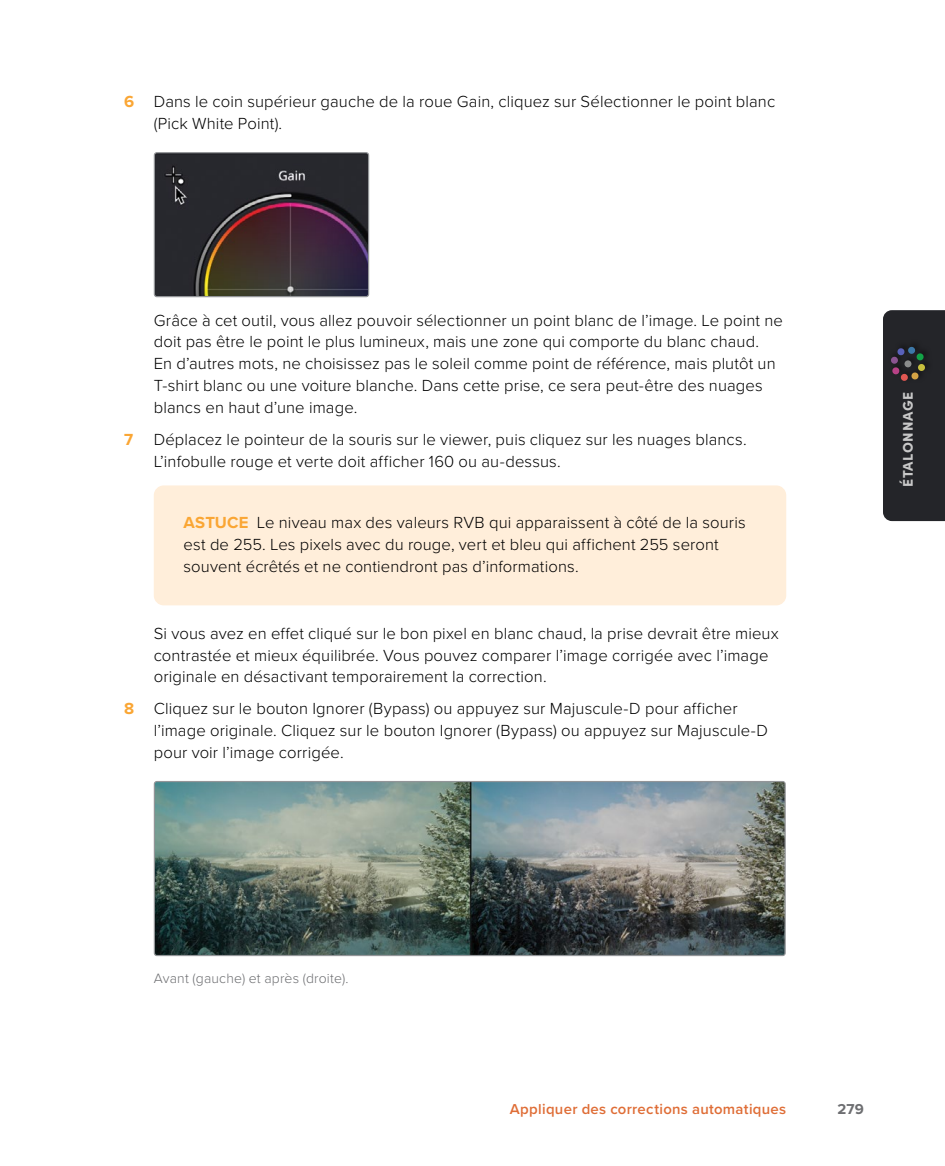
<style>
.page{position:relative;width:945px;height:1166px;background:#fff}
.page>*{position:absolute;margin:0;border:0;box-sizing:border-box;transform-origin:0 0}
.t1{font:300 16.62px/21.9px "Proxima Nova";letter-spacing:.005em;color:#000}
.t2{font:600 14.88px "Proxima Nova";letter-spacing:.025em;color:#df6d36}
.t3{font:700 14.88px "Proxima Nova";color:#6d6e71}
.t4{font:300 14px "Proxima Nova";letter-spacing:.015em;color:#6d6e71}
.t5{font:900 14px "Sofia Pro";letter-spacing:.045em;color:#c8c8c8}
.s1{font-weight:700;color:#faa634}
</style>
<div class="page">
<div style="left:154px;top:485px;width:632px;height:120px;background:#ffeeda;border-radius:10px"></div>
<img style="left:154px;top:154px;width:215px;height:143px">
<div style="left:154px;top:152px;width:215px;height:145px;border:1px solid #939598;border-radius:2px"></div>
<img style="left:156px;top:783px;width:628px;height:171px">
<div style="left:154px;top:781px;width:632px;height:175px;border:1px solid #939598;border-radius:2px"></div>
<div style="left:883px;top:310px;width:62px;height:211px;background:#242529"></div>
<div style="left:904px;top:360px;width:7px;height:7px;background:#8a8c8c;border-radius:50%"></div>
<p class="t1" style="left:154px;top:90px;width:623px;text-indent:-30px"><span class="s1">6</span> Dans le coin supérieur gauche de la roue Gain, cliquez sur Sélectionner le point blanc (Pick White Point).</p>
<p class="t1" style="left:154px;top:308px;width:631px">Grâce à cet outil, vous allez pouvoir sélectionner un point blanc de l’image. Le point ne doit pas être le point le plus lumineux, mais une zone qui comporte du blanc chaud.<br>En d’autres mots, ne choisissez pas le soleil comme point de référence, mais plutôt un T-shirt blanc ou une voiture blanche. Dans cette prise, ce sera peut-être des nuages blancs en haut d’une image.</p>
<p class="t1" style="left:154px;top:427px;width:594px;text-indent:-30px"><span class="s1">7</span> Déplacez le pointeur de la souris sur le viewer, puis cliquez sur les nuages blancs.<br>L’infobulle rouge et verte doit afficher 160 ou au-dessus.</p>
<p class="t1" style="left:184px;top:511px;width:564px"><span class="s1">ASTUCE</span> Le niveau max des valeurs RVB qui apparaissent à côté de la souris est de 255. Les pixels avec du rouge, vert et bleu qui affichent 255 seront souvent écrêtés et ne contiendront pas d’informations.</p>
<p class="t1" style="left:154px;top:621px;width:627px">Si vous avez en effet cliqué sur le bon pixel en blanc chaud, la prise devrait être mieux contrastée et mieux équilibrée. Vous pouvez comparer l’image corrigée avec l’image originale en désactivant temporairement la correction.</p>
<p class="t1" style="left:154px;top:697px;width:616px;text-indent:-30px"><span class="s1">8</span> Cliquez sur le bouton Ignorer (Bypass) ou appuyez sur Majuscule-D pour afficher l’image originale. Cliquez sur le bouton Ignorer (Bypass) ou appuyez sur Majuscule-D pour voir l’image corrigée.</p>
<p class="t5" style="left:897px;top:487px;width:97px;rotate:-90deg">ÉTALONNAGE</p>
<p class="t4" style="left:154px;top:967px;width:196px">Avant (gauche) et après (droite).</p>
<p class="t2" style="left:510px;top:1097px;width:278px">Appliquer des corrections automatiques</p>
<p class="t3" style="left:837px;top:1097px;width:28px">279</p>
</div>
